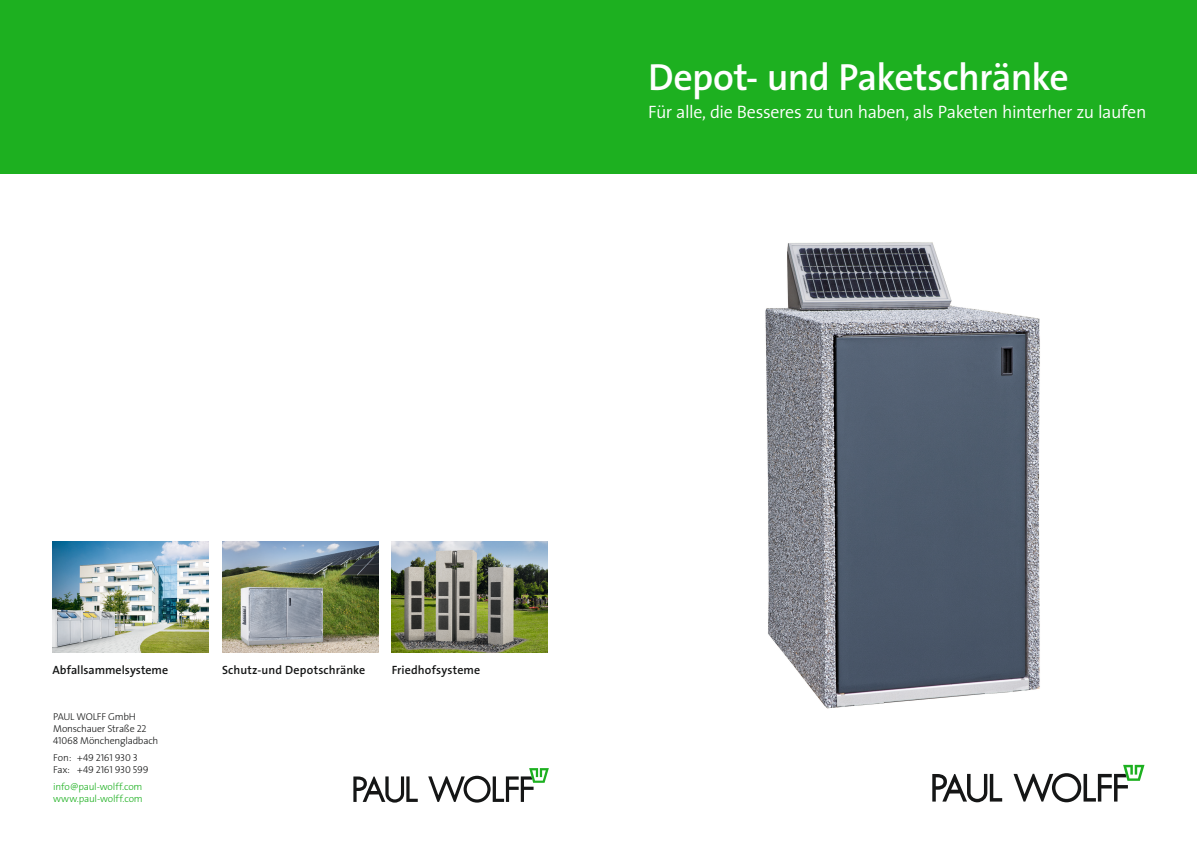
<style>
.page{position:relative;width:1197px;height:848px;background:#fff}
.page>*{position:absolute;margin:0;border:0;box-sizing:border-box;transform-origin:0 0}
.t1{font:600 38px "The Sans";letter-spacing:-.02em;color:#fff}
.t2{font:300 18px "The Sans";letter-spacing:-.02em;color:#fff}
.t3{font:600 12px "The Sans";letter-spacing:.005em;color:#151616}
.t4{font:300 10px/12px "The Sans";letter-spacing:-.02em;color:#151616}
.t5{font:300 10px/12px "The Sans";letter-spacing:-.015em;color:#1db020}
.t6{font:10px/12px "The Sans Light Caps";letter-spacing:-.03em;color:#151616}
.s1{font-family:"The Sans Light Caps";font-weight:400}
.s2{font-family:"The Sans";font-weight:300}
</style>
<div class="page">
<div style="left:0;top:0;width:1196px;height:173px;background:#1db020"></div>
<img style="left:52px;top:541px;width:156px;height:111px">
<img style="left:391px;top:541px;width:156px;height:111px">
<img style="left:222px;top:541px;width:156px;height:111px">
<svg style="left:932px;top:774px;width:70px;height:28px"></svg>
<svg style="left:1013px;top:764px;width:131px;height:38px"></svg>
<svg style="left:353px;top:776px;width:64px;height:26px"></svg>
<svg style="left:428px;top:768px;width:121px;height:34px"></svg>
<img style="left:765px;top:242px;width:275px;height:467px">
<h1 class="t1" style="left:648px;top:46px;width:422px">Depot- und Paketschränke</h1>
<p class="t2" style="left:648px;top:97px;width:499px">Für alle, die Besseres zu tun haben, als Paketen hinterher zu laufen</p>
<p class="t3" style="left:52px;top:659px;width:117px">Abfallsammelsysteme</p>
<p class="t3" style="left:222px;top:659px;width:145px">Schutz-und Depotschränke</p>
<p class="t3" style="left:391px;top:659px;width:90px">Friedhofsysteme</p>
<p class="t4" style="left:53px;top:710px;width:107px">PAUL WOLFF GmbH<br>Monschauer Straße <span class="s1">22<br>41068</span> Mönchengladbach</p>
<p class="t6" style="left:53px;top:751px;width:97px"><span class="s2">Fon: +</span>49 2161 930 3<br><span class="s2">Fax: +</span>49 2161 930 599</p>
<p class="t5" style="left:53px;top:780px;width:91px">info@paul-wolff.com www.paul-wolff.com</p>
</div>
